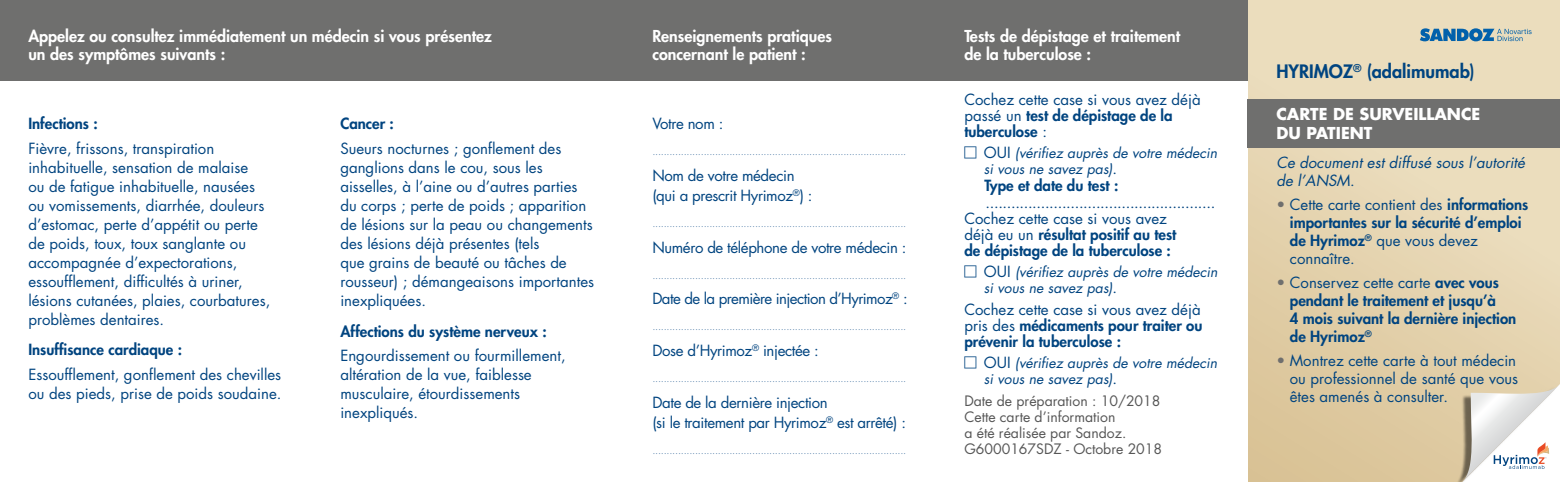
<style>
.page{position:relative;width:1560px;height:482px;background:#fff}
.page>*{position:absolute;margin:0;border:0;box-sizing:border-box;transform-origin:0 0}
.t1{font:800 18px "Futura Std";color:#004480}
.t2{font:800 16px/18px "Futura Std";color:#fff}
.t3{font:700 16px/19.2px "Futura Std";color:#fff}
.t4{font:15px/19px "Futura Std";color:#004480}
.t5{font:800 15px/18px "Futura Std";color:#004480}
.t6{font:15px/20.2px "Futura Std";letter-spacing:-.025em;color:#004480}
.t7{font:italic 15px/18px "Futura Std";color:#004480}
.t8{font:15px "Futura Std";letter-spacing:-.035em;color:#004480}
.t9{font:italic 14px/16px "Futura Std";color:#004480}
.t10{font:14px/16px "Futura Std";color:#565656}
.t11{font:300 10px "Futura Std";color:#004480}
.s1{font-weight:800}
.s2{font-style:normal;font-size:15px}
.s3{font-weight:400}
.s4{font-style:normal}
.s5{font-weight:400;color:#6f6f6e}
.s6{color:#6f6f6e}
</style>
<div class="page">
<svg style="left:1247px;top:0;width:312px;height:482px;background:#e5d4b0"></svg>
<svg style="left:1419px;top:28px;width:112px;height:13px"></svg>
<div style="left:1247px;top:99px;width:312px;height:49px;background:#6f6f6e"></div>
<div style="left:0;top:0;width:624px;height:81px;background:#6f6f6e"></div>
<div style="left:624px;top:0;width:311px;height:81px;background:#6f6f6e"></div>
<div style="left:935px;top:0;width:312px;height:81px;background:#6f6f6e"></div>
<div style="left:1452px;top:387px;width:103px;height:95px;background:#dfcba2"></div>
<svg style="left:1461px;top:384px;width:98px;height:98px;background:#e6e3dd"></svg>
<p class="t2" style="left:28px;top:27px;width:465px">Appelez ou consultez immédiatement un médecin si vous présentez un des symptômes suivants :</p>
<p class="t5" style="left:28px;top:115px;width:71px">Infections :</p>
<p class="t4" style="left:28px;top:139px;width:243px">Fièvre, frissons, transpiration inhabituelle, sensation de malaise<br>ou de fatigue inhabituelle, nausées ou vomissements, diarrhée, douleurs d’estomac, perte d’appétit ou perte de poids, toux, toux sanglante ou accompagnée d’expectorations, essoufflement, difficultés à uriner, lésions cutanées, plaies, courbatures, problèmes dentaires.</p>
<p class="t5" style="left:28px;top:341px;width:155px">Insuffisance cardiaque :</p>
<p class="t4" style="left:28px;top:365px;width:255px">Essoufflement, gonflement des chevilles ou des pieds, prise de poids soudaine.</p>
<p class="t5" style="left:340px;top:115px;width:55px">Cancer :</p>
<p class="t4" style="left:340px;top:139px;width:255px">Sueurs nocturnes ; gonflement des ganglions dans le cou, sous les aisselles, à l’aine ou d’autres parties du corps ; perte de poids ; apparition de lésions sur la peau ou changements des lésions déjà présentes (tels<br>que grains de beauté ou tâches de rousseur) ; démangeaisons importantes inexpliquées.</p>
<p class="t5" style="left:340px;top:322px;width:208px">Affections du système nerveux :</p>
<p class="t4" style="left:340px;top:346px;width:227px">Engourdissement ou fourmillement, altération de la vue, faiblesse musculaire, étourdissements inexpliqués.</p>
<p class="t2" style="left:652px;top:27px;width:181px">Renseignements pratiques concernant le patient :</p>
<p class="t2" style="left:964px;top:27px;width:217px">Tests de dépistage et traitement de la tuberculose :</p>
<p class="t6" style="left:652px;top:114px;width:72px">Votre nom :</p>
<p class="t11" style="left:652px;top:145px;width:255px">.........................................................................................</p>
<p class="t6" style="left:652px;top:165px;width:162px">Nom de votre médecin (qui a prescrit Hyrimoz<sup>®</sup>) :</p>
<p class="t11" style="left:652px;top:217px;width:255px">.........................................................................................</p>
<p class="t6" style="left:652px;top:237px;width:256px">Numéro de téléphone de votre médecin :</p>
<p class="t11" style="left:652px;top:269px;width:255px">.........................................................................................</p>
<p class="t8" style="left:652px;top:289px;width:257px">Date de la première injection d’Hyrimoz<sup>®</sup> :</p>
<p class="t11" style="left:652px;top:320px;width:255px">.........................................................................................</p>
<p class="t6" style="left:652px;top:341px;width:168px">Dose d’Hyrimoz<sup>®</sup> injectée :</p>
<p class="t11" style="left:652px;top:372px;width:255px">.........................................................................................</p>
<p class="t6" style="left:652px;top:392px;width:255px">Date de la dernière injection<br>(si le traitement par Hyrimoz<sup>®</sup> est arrêté) :</p>
<p class="t11" style="left:652px;top:444px;width:255px">.........................................................................................</p>
<p class="t4" style="left:964px;top:91px;width:238px;line-height:16px">Cochez cette case si vous avez déjà passé un <span class="s1">test de dépistage de la tuberculose</span> :</p>
<p class="t9" style="left:983px;top:145px;width:235px"><span class="s2">OUI</span> (vérifiez auprès de votre médecin si vous ne savez pas)<span class="s2">.</span></p>
<p class="t5" style="left:984px;top:176px;width:135px">Type et date du test :</p>
<p class="t4" style="left:964px;top:194px;width:252px;line-height:16px;text-indent:21px">......................................................<br>Cochez cette case si vous avez<br>déjà eu un <span class="s1">résultat positif au test<br>de dépistage de la tuberculose :</span></p>
<p class="t9" style="left:983px;top:264px;width:235px"><span class="s2">OUI</span> (vérifiez auprès de votre médecin si vous ne savez pas)<span class="s2">.</span></p>
<p class="t5" style="left:964px;top:301px;width:239px;line-height:16px"><span class="s3">Cochez cette case si vous avez déjà pris des</span> médicaments pour traiter ou prévenir la tuberculose :</p>
<p class="t9" style="left:983px;top:355px;width:235px"><span class="s2">OUI</span> (vérifiez auprès de votre médecin si vous ne savez pas)<span class="s2">.</span></p>
<p class="t10" style="left:964px;top:393px;width:199px">Date de préparation : 10/2018<br>Cette carte d’information<br>a été réalisée par Sandoz.<br>G6000167SDZ - Octobre 2018</p>
<p class="t1" style="left:1276px;top:60px;width:200px">HYRIMOZ<sup>®</sup> (adalimumab)</p>
<p class="t3" style="left:1276px;top:104px;width:205px">CARTE DE SURVEILLANCE<br>DU PATIENT</p>
<p class="t7" style="left:1276px;top:154px;width:250px">Ce document est diffusé sous l’autorité de l’ANSM<span class="s4">.</span></p>
<p class="t5" style="left:1289px;top:196px;width:240px;text-indent:-14px"><span class="s5">•</span> <span class="s3">Cette carte contient des</span> informations importantes sur la sécurité d’emploi de Hyrimoz<sup>®</sup> <span class="s3">que vous devez connaître.</span></p>
<p class="t5" style="left:1289px;top:273px;width:228px;text-indent:-14px"><span class="s5">•</span> <span class="s3">Conservez cette carte</span> avec vous pendant le traitement et jusqu’à<br>4 mois suivant la dernière injection de Hyrimoz<sup>®</sup></p>
<p class="t4" style="left:1289px;top:351px;width:230px;line-height:18px;text-indent:-14px"><span class="s6">•</span> Montrez cette carte à tout médecin ou professionnel de santé que vous êtes amenés à consulter.</p>
</div>
